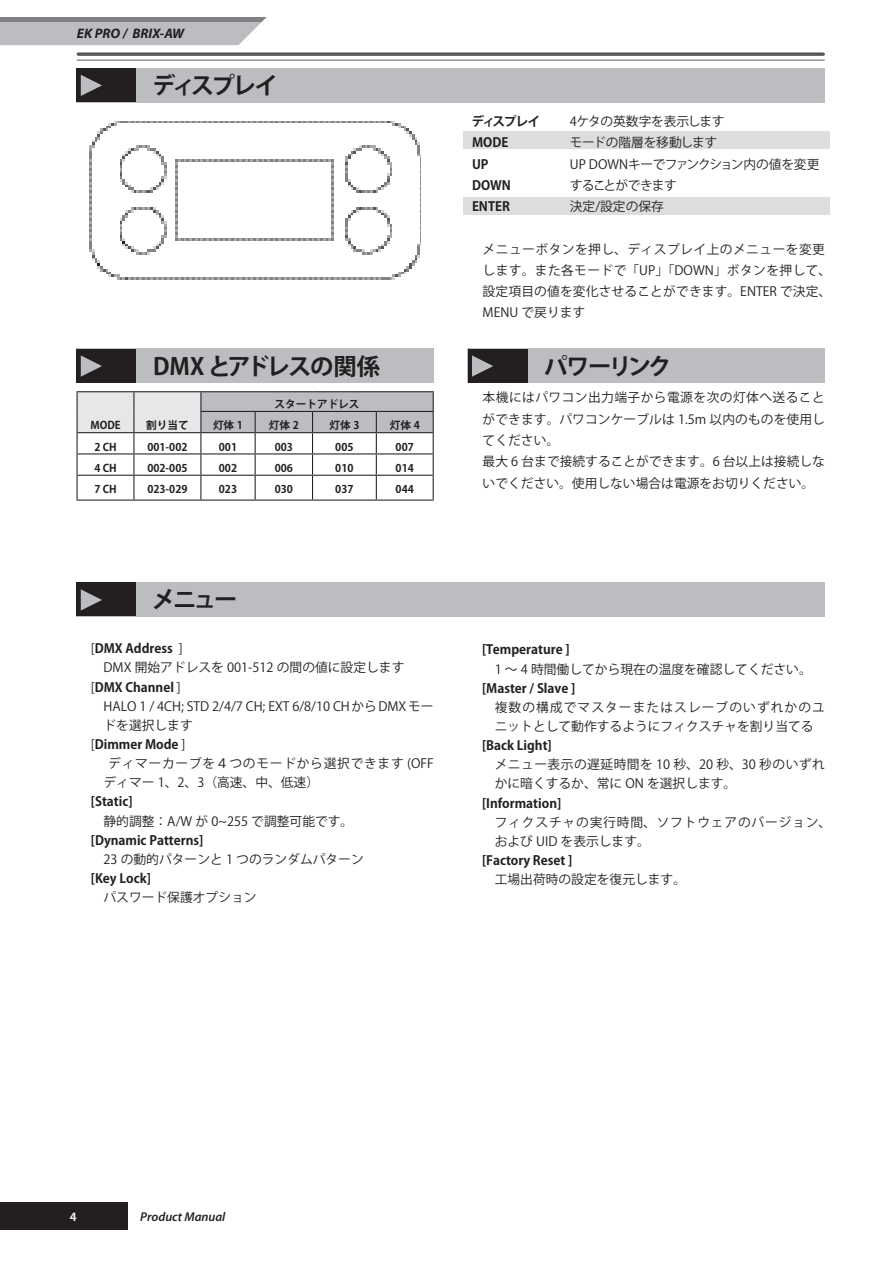
<style>
.page{position:relative;width:893px;height:1263px;background:#fff}
.page>*{position:absolute;margin:0;border:0;box-sizing:border-box;transform-origin:0 0}
.t1{font:700 23.4px "Koz Go Pro";letter-spacing:-.105em;color:#231f20}
.t2{font:700 23.4px "Koz Go Pro";letter-spacing:-.05em;color:#231f20}
.t3{font:italic 700 13.8px "Myriad Pro";color:#231f20}
.t4{font:12.75px/21.3px "Koz Go Pro";color:#231f20}
.t5{font:700 12.75px/21.3px "Koz Go Pro";color:#231f20}
.t6{font:12.75px/21.3px "Koz Go Pro";letter-spacing:.03em;color:#231f20}
.t7{font:12.75px/21.3px "Koz Go Pro";letter-spacing:-.02em;color:#231f20}
.t8{font:12.75px/19.2px "Koz Go Pro";letter-spacing:.065em;color:#231f20}
.t9{font:12.75px "Koz Go Pro";letter-spacing:.055em;color:#231f20}
.t10{font:italic 600 12.75px "Myriad Pro";color:#231f20}
.t11{font:600 12.75px "Myriad Pro";color:#fff}
.t12{font:700 10.65px "Koz Go Pro";color:#231f20}
.s1{font-weight:400}
</style>
<div class="page">
<svg style="left:0;top:17px;width:267px;height:28px;background:#b5b6b9"></svg>
<div style="left:0;top:1202px;width:128px;height:28px;background:#231f20"></div>
<svg style="left:78px;top:52px;width:745px;height:4px;background:#6f7072"></svg>
<hr style="left:77px;top:60px;width:747px;height:1px;background:#808285">
<div style="left:463px;top:131px;width:367px;height:18px;background:#dcdddf"></div>
<div style="left:463px;top:197px;width:367px;height:18px;background:#dcdddf"></div>
<div style="left:77px;top:68px;width:748px;height:34px;background:#bcbdc0"></div>
<div style="left:77px;top:68px;width:59px;height:34px;background:#231f20"></div>
<svg style="left:81px;top:75px;width:21px;height:21px"></svg>
<img style="left:89px;top:121px;width:332px;height:158px">
<div style="left:77px;top:349px;width:357px;height:34px;background:#bcbdc0"></div>
<div style="left:468px;top:349px;width:357px;height:34px;background:#bcbdc0"></div>
<div style="left:77px;top:349px;width:59px;height:33px;background:#231f20"></div>
<div style="left:468px;top:349px;width:59px;height:33px;background:#231f20"></div>
<svg style="left:81px;top:355px;width:21px;height:22px"></svg>
<svg style="left:472px;top:355px;width:21px;height:22px"></svg>
<hr style="left:77px;top:391px;width:57px;height:1px;background:#231f20">
<hr style="left:134px;top:391px;width:67px;height:1px;background:#231f20">
<hr style="left:201px;top:391px;width:54px;height:1px;background:#231f20">
<hr style="left:255px;top:391px;width:58px;height:1px;background:#231f20">
<hr style="left:313px;top:391px;width:63px;height:1px;background:#231f20">
<hr style="left:376px;top:391px;width:58px;height:1px;background:#231f20">
<svg style="left:77px;top:392px;width:357px;height:108px"></svg>
<hr style="left:200px;top:411px;width:55px;height:1px;background:#231f20">
<hr style="left:255px;top:411px;width:58px;height:1px;background:#231f20">
<hr style="left:313px;top:411px;width:63px;height:1px;background:#231f20">
<hr style="left:376px;top:411px;width:58px;height:1px;background:#231f20">
<hr style="left:77px;top:432px;width:57px;height:1px;background:#231f20">
<hr style="left:134px;top:432px;width:67px;height:1px;background:#231f20">
<hr style="left:201px;top:432px;width:54px;height:1px;background:#231f20">
<hr style="left:255px;top:432px;width:58px;height:1px;background:#231f20">
<hr style="left:313px;top:432px;width:63px;height:1px;background:#231f20">
<hr style="left:376px;top:432px;width:58px;height:1px;background:#231f20">
<hr style="left:77px;top:453px;width:57px;height:1px;background:#231f20">
<hr style="left:134px;top:453px;width:67px;height:1px;background:#231f20">
<hr style="left:201px;top:453px;width:54px;height:1px;background:#231f20">
<hr style="left:255px;top:453px;width:58px;height:1px;background:#231f20">
<hr style="left:313px;top:453px;width:63px;height:1px;background:#231f20">
<hr style="left:376px;top:453px;width:58px;height:1px;background:#231f20">
<hr style="left:77px;top:475px;width:57px;height:1px;background:#231f20">
<hr style="left:134px;top:475px;width:67px;height:1px;background:#231f20">
<hr style="left:201px;top:475px;width:54px;height:1px;background:#231f20">
<hr style="left:255px;top:475px;width:58px;height:1px;background:#231f20">
<hr style="left:313px;top:475px;width:63px;height:1px;background:#231f20">
<hr style="left:376px;top:475px;width:58px;height:1px;background:#231f20">
<hr style="left:77px;top:500px;width:57px;height:1px;background:#231f20">
<hr style="left:134px;top:500px;width:67px;height:1px;background:#231f20">
<hr style="left:201px;top:500px;width:54px;height:1px;background:#231f20">
<hr style="left:255px;top:500px;width:58px;height:1px;background:#231f20">
<hr style="left:313px;top:500px;width:63px;height:1px;background:#231f20">
<hr style="left:376px;top:500px;width:58px;height:1px;background:#231f20">
<div style="left:77px;top:583px;width:748px;height:34px;background:#bcbdc0"></div>
<div style="left:77px;top:583px;width:59px;height:33px;background:#231f20"></div>
<svg style="left:81px;top:589px;width:21px;height:22px"></svg>
<p class="t3" style="left:77px;top:25px;width:109px">EK PRO / BRIX-AW</p>
<h1 class="t1" style="left:152px;top:70px;width:127px">ディスプレイ</h1>
<p class="t5" style="left:471px;top:112px;width:70px">ディスプレイ<br>MODE<br>UP<br>DOWN<br>ENTER</p>
<p class="t7" style="left:570px;top:111px;width:251px">4ケタの英数字を表示します<br>モードの階層を移動します<br>UP DOWNキーでファンクション内の値を変更することができます<br>決定/設定の保存</p>
<p class="t6" style="left:483px;top:239px;width:350px">メニューボタンを押し、ディスプレイ上のメニューを変更します。また各モードで「UP」「DOWN」ボタンを押して、設定項目の値を変化させることができます。ENTER で決定、<br>MENU で戻ります</p>
<h1 class="t2" style="left:153px;top:351px;width:229px">DMX とアドレスの関係</h1>
<h1 class="t1" style="left:544px;top:351px;width:129px">パワーリンク</h1>
<p class="t4" style="left:483px;top:387px;width:344px">本機にはパワコン出力端子から電源を次の灯体へ送ることができます。パワコンケーブルは 1.5m 以内のものを使用してください。<br>最大 6 台まで接続することができます。6 台以上は接続しないでください。使用しない場合は電源をお切りください。</p>
<p class="t12" style="left:275px;top:397px;width:87px">スタートアドレス</p>
<p class="t12" style="left:90px;top:418px;width:32px">MODE</p>
<p class="t12" style="left:146px;top:418px;width:44px">割り当て</p>
<p class="t12" style="left:213px;top:418px;width:31px">灯体 1</p>
<p class="t12" style="left:269px;top:418px;width:31px">灯体 2</p>
<p class="t12" style="left:329px;top:418px;width:31px">灯体 3</p>
<p class="t12" style="left:390px;top:418px;width:31px">灯体 4</p>
<p class="t12" style="left:94px;top:440px;width:24px">2 CH</p>
<p class="t12" style="left:147px;top:440px;width:42px">001-002</p>
<p class="t12" style="left:219px;top:440px;width:20px">001</p>
<p class="t12" style="left:275px;top:440px;width:20px">003</p>
<p class="t12" style="left:335px;top:440px;width:20px">005</p>
<p class="t12" style="left:396px;top:440px;width:20px">007</p>
<p class="t12" style="left:94px;top:461px;width:24px">4 CH</p>
<p class="t12" style="left:147px;top:461px;width:42px">002-005</p>
<p class="t12" style="left:219px;top:461px;width:20px">002</p>
<p class="t12" style="left:275px;top:461px;width:20px">006</p>
<p class="t12" style="left:335px;top:461px;width:20px">010</p>
<p class="t12" style="left:396px;top:461px;width:20px">014</p>
<p class="t12" style="left:94px;top:482px;width:24px">7 CH</p>
<p class="t12" style="left:147px;top:482px;width:42px">023-029</p>
<p class="t12" style="left:219px;top:482px;width:20px">023</p>
<p class="t12" style="left:275px;top:482px;width:20px">030</p>
<p class="t12" style="left:335px;top:482px;width:20px">037</p>
<p class="t12" style="left:396px;top:482px;width:20px">044</p>
<h1 class="t1" style="left:152px;top:585px;width:87px">メニュー</h1>
<p class="t5" style="left:91px;top:639px;width:93px"><span class="s1">[</span>DMX Address <span class="s1">]</span></p>
<p class="t4" style="left:104px;top:657px;width:302px">DMX 開始アドレスを 001-512 の間の値に設定します</p>
<p class="t5" style="left:91px;top:677px;width:92px"><span class="s1">[</span>DMX Channel <span class="s1">]</span></p>
<p class="t4" style="left:104px;top:696px;width:331px">HALO 1 / 4CH; STD 2/4/7 CH; EXT 6/8/10 CH から DMX モー</p>
<p class="t4" style="left:104px;top:715px;width:91px">ドを選択します</p>
<p class="t5" style="left:91px;top:734px;width:96px"><span class="s1">[</span>Dimmer Mode <span class="s1">]</span></p>
<p class="t9" style="left:108px;top:755px;width:327px">ディマーカーブを４つのモードから選択できます (OFF</p>
<p class="t4" style="left:104px;top:772px;width:217px">ディマー 1、2、3（高速、中、低速）</p>
<p class="t5" style="left:91px;top:792px;width:43px">[Static]</p>
<p class="t4" style="left:104px;top:810px;width:251px">静的調整：A/W が 0~255 で調整可能です。</p>
<p class="t5" style="left:91px;top:830px;width:114px">[Dynamic Patterns]</p>
<p class="t4" style="left:104px;top:849px;width:262px">23 の動的パターンと 1 つのランダムパターン</p>
<p class="t5" style="left:91px;top:868px;width:62px">[Key Lock]</p>
<p class="t4" style="left:104px;top:887px;width:155px">パスワード保護オプション</p>
<p class="t5" style="left:482px;top:640px;width:89px">[Temperature ]</p>
<p class="t4" style="left:495px;top:658px;width:319px">1 〜 4 時間働してから現在の温度を確認してください。</p>
<p class="t5" style="left:482px;top:678px;width:95px">[Master / Slave ]</p>
<p class="t4" style="left:495px;top:698px;width:332px;line-height:19.2px">複数の構成でマスターまたはスレーブのいずれかのユニットとして動作するようにフィクスチャを割り当てる</p>
<p class="t5" style="left:482px;top:735px;width:71px">[Back Light]</p>
<p class="t4" style="left:495px;top:755px;width:332px;line-height:19.2px">メニュー表示の遅延時間を 10 秒、20 秒、30 秒のいずれかに暗くするか、常に ON を選択します。</p>
<p class="t5" style="left:482px;top:793px;width:81px">[Information]</p>
<p class="t8" style="left:495px;top:813px;width:338px">フィクスチャの実行時間、ソフトウェアのバージョン、および UID を表示します。</p>
<p class="t5" style="left:482px;top:850px;width:92px">[Factory Reset ]</p>
<p class="t4" style="left:495px;top:869px;width:193px">工場出荷時の設定を復元します。</p>
<p class="t11" style="left:70px;top:1208px;width:8px">4</p>
<p class="t10" style="left:140px;top:1208px;width:87px">Product Manual</p>
</div>
